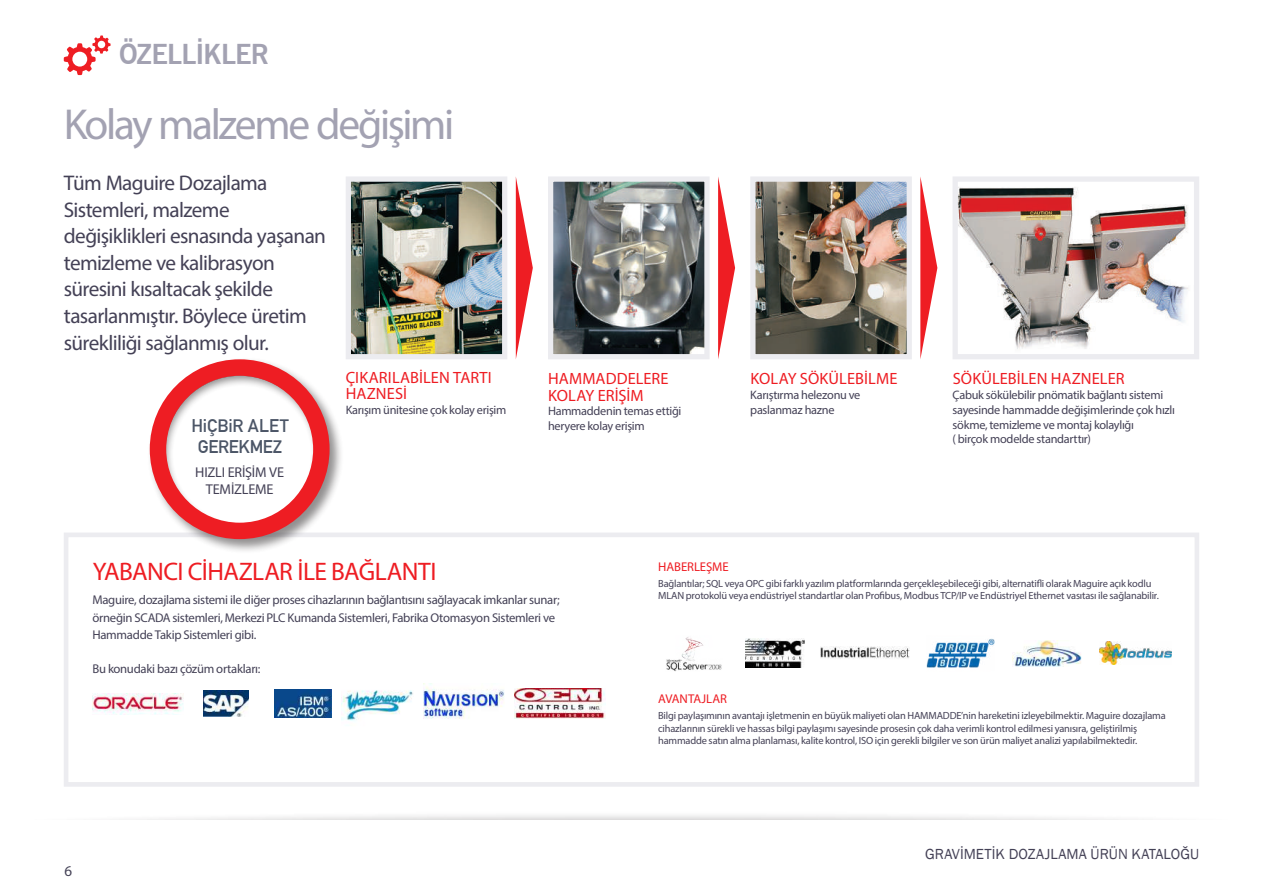
<style>
.page{position:relative;width:1263px;height:893px;background:#fff}
.page>*{position:absolute;margin:0;border:0;box-sizing:border-box;transform-origin:0 0}
.t1{font:43.5px "Myriad Pro";letter-spacing:-.055em;color:#a3a2b2}
.t2{font:700 27.45px "News Gothic BT";letter-spacing:-.03em;color:#a3a2b2}
.t3{font:25.5px "Myriad Pro";letter-spacing:-.025em;color:#ee1d23}
.t4{font:21.3px/26.5px "Myriad Pro";letter-spacing:-.03em;color:#444156}
.t5{font:18px/21px "Alte DIN1451 Mittelschrift";letter-spacing:-.005em;color:#4c5667;text-align:center}
.t6{font:16.35px/16.4px "Myriad Pro";letter-spacing:.005em;color:#ee1d23}
.t7{font:15px "Franklin Gothic";color:#444156}
.t8{font:15px "Myriad Pro";color:#444156}
.t9{font:14.25px/17.1px "Myriad Pro";letter-spacing:-.01em;color:#444156;text-align:center}
.t10{font:12.75px/17.4px "Myriad Pro";letter-spacing:-.025em;color:#444156}
.t11{font:12.75px "Myriad Pro";letter-spacing:-.01em;color:#ee1d23}
.t12{font:12.3px/14.7px "Myriad Pro";letter-spacing:-.025em;color:#444156}
.t13{font:10.35px/12.5px "Myriad Pro";letter-spacing:-.02em;color:#444156}
</style>
<div class="page">
<div style="left:3px;top:811px;width:1257px;height:49px;background:#231f20;opacity:.75"></div>
<div style="left:0;top:821px;width:1263px;height:72px;background:#fff"></div>
<svg style="left:64px;top:35px;width:47px;height:40px"></svg>
<svg style="left:516px;top:178px;width:17px;height:180px"></svg>
<img style="left:346px;top:176px;width:161px;height:183px">
<img style="left:953px;top:176px;width:246px;height:183px">
<svg style="left:548px;top:176px;width:162px;height:183px;background:#7b7f80"></svg>
<svg style="left:718px;top:177px;width:17px;height:182px"></svg>
<img style="left:750px;top:176px;width:162px;height:183px">
<svg style="left:920px;top:177px;width:17px;height:182px"></svg>
<div style="left:64px;top:533px;width:1135px;height:254px;background:#fff;border:5px solid #ececf0"></div>
<img style="left:92px;top:693px;width:91px;height:21px">
<img style="left:204px;top:690px;width:44px;height:27px">
<img style="left:274px;top:690px;width:57px;height:27px">
<img style="left:342px;top:690px;width:71px;height:31px">
<img style="left:423px;top:684px;width:82px;height:35px">
<img style="left:515px;top:688px;width:91px;height:31px">
<img style="left:666px;top:637px;width:56px;height:34px">
<img style="left:746px;top:638px;width:58px;height:30px">
<img style="left:820px;top:647px;width:89px;height:12px">
<img style="left:927px;top:638px;width:67px;height:30px">
<img style="left:1012px;top:640px;width:70px;height:26px">
<img style="left:1099px;top:642px;width:72px;height:23px">
<div style="left:147px;top:357px;width:197px;height:196px;background:#231f20;opacity:.5"></div>
<div style="left:165px;top:374px;width:152px;height:151px;background:#231f20;opacity:.5"></div>
<div style="left:150px;top:359px;width:180px;height:180px;border:16px solid #ee1d23;border-radius:50%"></div>
<h2 class="t2" style="left:119px;top:38px;width:152px">ÖZELLİKLER</h2>
<h1 class="t1" style="left:64px;top:98px;width:392px">Kolay malzeme değişimi</h1>
<h3 class="t4" style="left:64px;top:170px;width:264px">Tüm Maguire Dozajlama<br>Sistemleri, malzeme değişiklikleri esnasında yaşanan temizleme ve kalibrasyon süresini kısaltacak şekilde tasarlanmıştır. Böylece üretim sürekliliği sağlanmış olur.</h3>
<h3 class="t5" style="left:191px;top:415px;width:99px">HiÇBiR ALET<br>GEREKMEZ</h3>
<h3 class="t9" style="left:195px;top:463px;width:90px">HIZLI ERİŞİM VE<br>TEMİZLEME</h3>
<h3 class="t6" style="left:346px;top:369px;width:147px">ÇIKARILABİLEN TARTI<br>HAZNESİ</h3>
<p class="t12" style="left:346px;top:402px;width:162px">Karışım ünitesine çok kolay erişim</p>
<h3 class="t6" style="left:548px;top:370px;width:122px">HAMMADDELERE<br>KOLAY ERİŞİM</h3>
<p class="t12" style="left:548px;top:404px;width:135px">Hammaddenin temas ettiği heryere kolay erişim</p>
<h3 class="t6" style="left:750px;top:370px;width:148px">KOLAY SÖKÜLEBİLME</h3>
<p class="t12" style="left:750px;top:387px;width:112px">Karıştırma helezonu ve paslanmaz hazne</p>
<h3 class="t6" style="left:953px;top:370px;width:173px">SÖKÜLEBİLEN HAZNELER</h3>
<p class="t12" style="left:952px;top:387px;width:224px">Çabuk sökülebilir pnömatik bağlantı sistemi sayesinde hammadde değişimlerinde çok hızlı sökme, temizleme ve montaj kolaylığı<br>( birçok modelde standarttır)</p>
<h3 class="t3" style="left:93px;top:556px;width:345px">YABANCI CİHAZLAR İLE BAĞLANTI</h3>
<p class="t10" style="left:92px;top:591px;width:469px">Maguire, dozajlama sistemi ile diğer proses cihazlarının bağlantısını sağlayacak imkanlar sunar; örneğin SCADA sistemleri, Merkezi PLC Kumanda Sistemleri, Fabrika Otomasyon Sistemleri ve<br>Hammadde Takip Sistemleri gibi.</p>
<p class="t10" style="left:92px;top:659px;width:169px">Bu konudaki bazı çözüm ortakları:</p>
<h3 class="t8" style="left:65px;top:862px;width:9px">6</h3>
<p class="t11" style="left:658px;top:559px;width:72px">HABERLEŞME</p>
<p class="t13" style="left:658px;top:577px;width:502px">Bağlantılar; SQL veya OPC gibi farklı yazılım platformlarında gerçekleşebileceği gibi, alternatifli olarak Maguire açık kodlu<br>MLAN protokolü veya endüstriyel standartlar olan Profibus, Modbus TCP/IP ve Endüstriyel Ethernet vasıtası ile sağlanabilir.</p>
<p class="t11" style="left:658px;top:691px;width:70px">AVANTAJLAR</p>
<p class="t13" style="left:658px;top:709px;width:509px">Bilgi paylaşımının avantajı işletmenin en büyük maliyeti olan HAMMADDE’nin hareketini izleyebilmektir. Maguire dozajlama cihazlarının sürekli ve hassas bilgi paylaşımı sayesinde prosesin çok daha verimli kontrol edilmesi yanısıra, geliştirilmiş hammadde satın alma planlaması, kalite kontrol, ISO için gerekli bilgiler ve son ürün maliyet analizi yapılabilmektedir.</p>
<h3 class="t7" style="left:925px;top:845px;width:276px">GRAVİMETİK DOZAJLAMA ÜRÜN KATALOĞU</h3>
</div>
